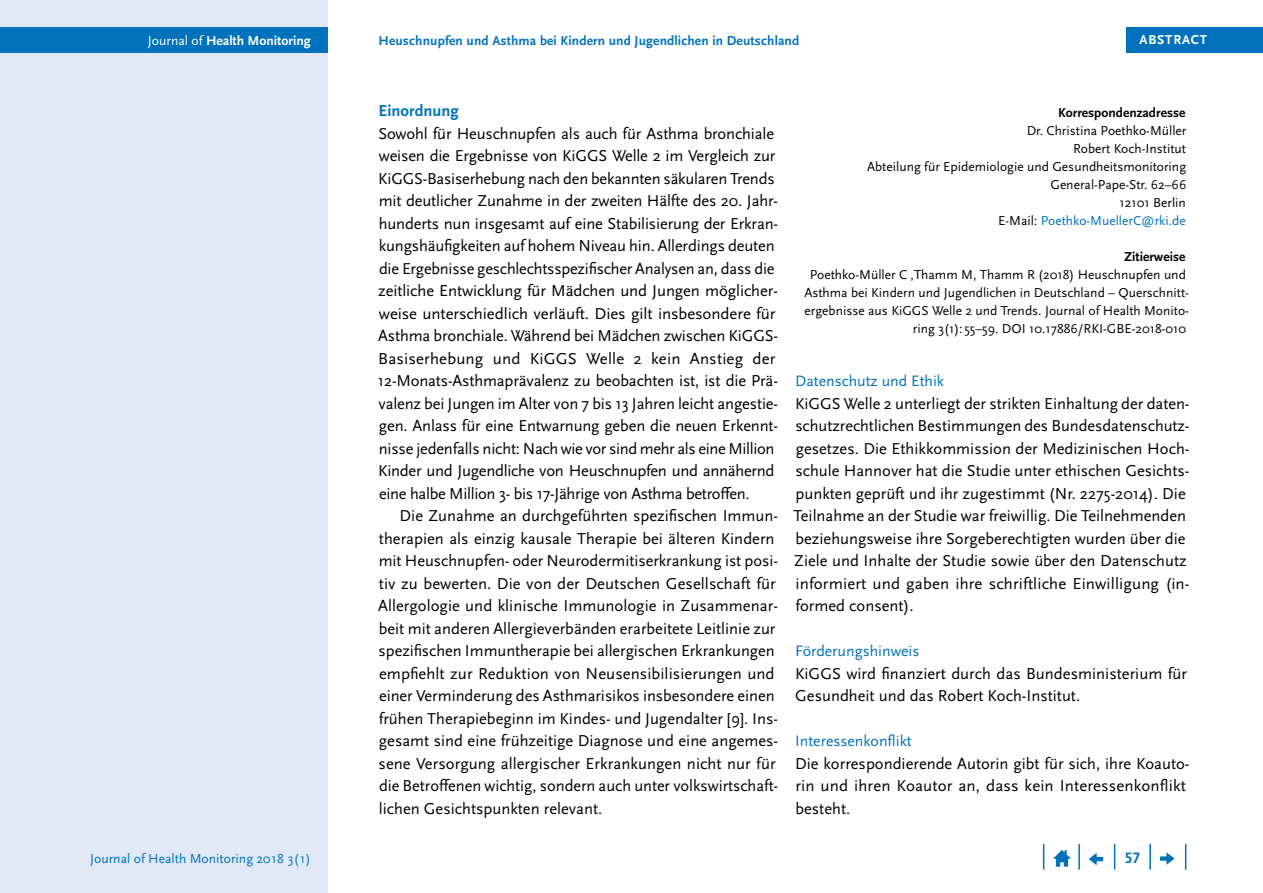
<style>
.page{position:relative;width:1263px;height:893px;background:#fff}
.page>*{position:absolute;margin:0;border:0;box-sizing:border-box;transform-origin:0 0}
.Copy{font:16.5px/22.5px "Scala Sans Pro";letter-spacing:-.01em;color:#000}
.Copy_Einzug{font:16.5px/22.5px "Scala Sans Pro";color:#000}
.t1{font:700 16.5px "Scala Sans Pro";color:#0072bc}
.t2{font:15.75px "Scala Sans Pro";color:#0072bc}
.t3{font:700 15.75px "Scala Sans Pro";color:#0072bc}
.t4{font:13.65px "Scala Sans Pro Regular 4";color:#0072bc}
.t5{font:13.65px "Scala Sans Pro Bold 2";color:#fff}
.Impressum_klein{font:13.5px/18px "Scala Sans Pro";color:#000;text-align:right}
.t6{font:13.5px "Scala Sans Pro Bold 2";letter-spacing:.01em;color:#0072bc}
.t7{font:700 13.5px "Scala Sans Pro";color:#000}
.Impressum_klein-2{font:13.5px "Scala Sans Pro";color:#0072bc}
.t8{font:13.5px "Scala Sans Pro Bold 4";letter-spacing:.06em;color:#fff}
.s1{font-family:"Scala Sans Pro Regular 2"}
.s2{color:#000}
</style>
<div class="page">
<div style="left:0;top:0;width:327px;height:893px;background:#e1e8f6"></div>
<div style="left:0;top:28px;width:327px;height:25px;background:#0072bc"></div>
<svg style="left:1185px;top:844px;width:1px;height:26px"></svg>
<hr style="left:1149px;top:844px;width:2px;height:26px;background:#0072bc">
<svg style="left:1114px;top:844px;width:1px;height:26px"></svg>
<hr style="left:1078px;top:844px;width:2px;height:26px;background:#0072bc">
<svg style="left:1043px;top:844px;width:1px;height:26px"></svg>
<svg style="left:1053px;top:850px;width:18px;height:17px"></svg>
<svg style="left:1089px;top:853px;width:14px;height:12px"></svg>
<svg style="left:1160px;top:852px;width:14px;height:13px"></svg>
<div style="left:1126px;top:28px;width:137px;height:25px;background:#0072bc"></div>
<p class="t5" style="left:148px;top:33px;width:164px"><span class="s1">Journal of</span> Health Monitoring</p>
<p class="t6" style="left:378px;top:33px;width:422px">Heuschnupfen und Asthma bei Kindern und Jugendlichen in Deutschland</p>
<p class="t8" style="left:1139px;top:32px;width:69px">ABSTRACT</p>
<h2 class="t1" style="left:379px;top:101px;width:82px">Einordnung</h2>
<p class="Copy" style="left:378px;top:122px;width:402px">Sowohl für Heuschnupfen als auch für Asthma bronchiale weisen die Ergebnisse von KiGGS Welle 2 im Vergleich zur KiGGS-Basiserhebung nach den bekannten säkularen Trends mit deutlicher Zunahme in der zweiten Hälfte des 20. Jahr&shy;hunderts nun insgesamt auf eine Stabilisierung der Erkran&shy;kungshäufigkeiten auf hohem Niveau hin. Allerdings deuten die Ergebnisse geschlechtsspezifischer Analysen an, dass die zeitliche Entwicklung für Mädchen und Jungen möglicher&shy;weise unterschiedlich verläuft. Dies gilt insbesondere für Asthma bronchiale. Während bei Mädchen zwischen KiGGS-Basiserhebung und KiGGS Welle 2 kein Anstieg der 12-Monats-Asthmaprävalenz zu beobachten ist, ist die Prä&shy;valenz bei Jungen im Alter von 7 bis 13 Jahren leicht angestie&shy;gen. Anlass für eine Entwarnung geben die neuen Erkennt&shy;nisse jedenfalls nicht: Nach wie vor sind mehr als eine Million Kinder und Jugendliche von Heuschnupfen und annähernd eine halbe Million 3- bis 17-Jährige von Asthma betroffen.</p>
<p class="Copy_Einzug" style="left:378px;top:504px;width:401px;text-indent:21px">Die Zunahme an durchgeführten spezifischen Immun&shy;therapien als einzig kausale Therapie bei älteren Kindern mit Heuschnupfen- oder Neurodermitiserkrankung ist posi&shy;tiv zu bewerten. Die von der Deutschen Gesellschaft für Allergologie und klinische Immunologie in Zusammenar&shy;beit mit anderen Allergieverbänden erarbeitete Leitlinie zur spezifischen Immuntherapie bei allergischen Erkrankungen empfiehlt zur Reduktion von Neusensibilisierungen und einer Verminderung des Asthmarisikos insbesondere einen frühen Therapiebeginn im Kindes- und Jugendalter [9]. Ins&shy;gesamt sind eine frühzeitige Diagnose und eine angemes&shy;sene Versorgung allergischer Erkrankungen nicht nur für die Betroffenen wichtig, sondern auch unter volkswirtschaft&shy;lichen Gesichtspunkten relevant.</p>
<h3 class="t7" style="left:1058px;top:104px;width:129px">Korrespondenzadresse</h3>
<p class="Impressum_klein" style="left:1027px;top:121px;width:161px">Dr. Christina Poethko-Müller</p>
<p class="Impressum_klein" style="left:1073px;top:139px;width:114px">Robert Koch-Institut</p>
<p class="Impressum_klein" style="left:867px;top:157px;width:321px">Abteilung für Epidemiologie und Gesundheitsmonitoring</p>
<p class="Impressum_klein" style="left:1050px;top:175px;width:137px">General-Pape-Str. 62–66</p>
<p class="Impressum_klein" style="left:1119px;top:193px;width:68px">12101 Berlin</p>
<p class="Impressum_klein-2" style="left:998px;top:212px;width:189px"><span class="s2">E-Mail:</span> Poethko-MuellerC@rki.de</p>
<h3 class="t7" style="left:1124px;top:248px;width:63px">Zitierweise</h3>
<p class="Impressum_klein" style="left:804px;top:265px;width:386px">Poethko-Müller C ,Thamm M, Thamm R (2018) Heuschnupfen und Asthma bei Kindern und Jugendlichen in Deutschland – Querschnitt&shy;ergebnisse aus KiGGS Welle 2 und Trends. Journal of Health Monito&shy;ring 3(1): 55–59. DOI 10.17886/RKI-GBE-2018-010</p>
<h2 class="t2" style="left:795px;top:372px;width:150px">Datenschutz und Ethik</h2>
<p class="Copy" style="left:794px;top:392px;width:397px">KiGGS Welle 2 unterliegt der strikten Einhaltung der daten&shy;schutzrechtlichen Bestimmungen des Bundesdatenschutz&shy;gesetzes. Die Ethikkommission der Medizinischen Hoch&shy;schule Hannover hat die Studie unter ethischen Gesichts&shy;punkten geprüft und ihr zugestimmt (Nr. 2275-2014). Die Teilnahme an der Studie war freiwillig. Die Teilnehmenden beziehungsweise ihre Sorgeberechtigten wurden über die Ziele und Inhalte der Studie sowie über den Datenschutz informiert und gaben ihre schriftliche Einwilligung (in&shy;formed consent).</p>
<h2 class="t2" style="left:795px;top:642px;width:126px">Förderungshinweis</h2>
<p class="Copy" style="left:795px;top:662px;width:393px">KiGGS wird finanziert durch das Bundesministerium für<br>Gesundheit und das Robert Koch-Institut.</p>
<h2 class="t2" style="left:795px;top:732px;width:118px">Interessenkonflikt</h2>
<p class="Copy" style="left:795px;top:752px;width:396px">Die korrespondierende Autorin gibt für sich, ihre Koauto&shy;rin und ihren Koautor an, dass kein Interessenkonflikt besteht.</p>
<p class="t4" style="left:90px;top:850px;width:222px">Journal of Health Monitoring 2018 3(1)</p>
<p class="t3" style="left:1125px;top:849px;width:16px">57</p>
</div>
